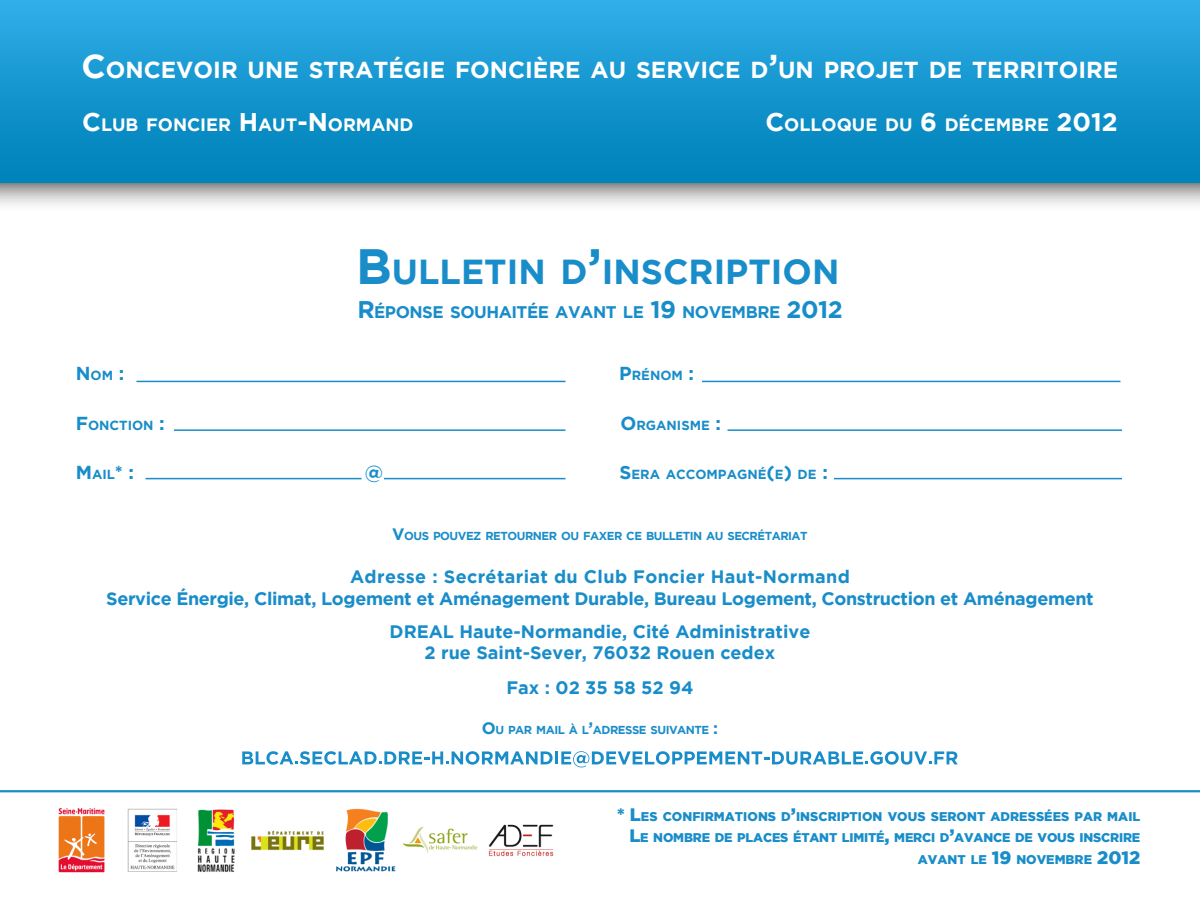
<style>
.page{position:relative;width:1200px;height:900px;background:#fff}
.page>*{position:absolute;margin:0;border:0;box-sizing:border-box;transform-origin:0 0}
.t1{font:700 34.65px "Gotham";color:#198dc9}
.t2{font:700 23.1px "Gotham";color:#fff}
.t3{font:700 18.75px "Gotham";color:#198dc9}
.t4{font:700 18px "Gotham";letter-spacing:-.02em;color:#198dc9}
.t5{font:700 18px "Gotham";color:#198dc9}
.t6{font:700 18px "Gotham";letter-spacing:.02em;color:#198dc9}
.t7{font:700 17.85px "Gotham";color:#fff}
.t8{font:700 16.8px "Gotham";letter-spacing:-.03em;color:#198dc9}
.t9{font:700 13.2px "Gotham";color:#198dc9}
.t10{font:900 12.6px "Gotham";color:#198dc9}
.t11{font:700 11.55px "Gotham";letter-spacing:-.045em;color:#198dc9}
.s1{font-size:33px}
.s2{font-size:25.5px}
.s3{font-size:49.5px}
.s4{font-size:24px}
.s5{font-size:13.2px}
.s6{font-size:18.75px}
.s7{font-size:16.5px}
.s8{font-size:18px}
</style>
<div class="page">
<img style="left:0;top:0;width:1200px;height:205px">
<hr style="left:0;top:790px;width:1200px;height:2px;background:#198dc9">
<hr style="left:136px;top:381px;width:430px;height:1px;background:#198dc9">
<hr style="left:174px;top:429px;width:392px;height:2px;background:#198dc9">
<hr style="left:728px;top:429px;width:394px;height:2px;background:#198dc9">
<hr style="left:834px;top:478px;width:288px;height:1px;background:#198dc9">
<hr style="left:146px;top:478px;width:216px;height:1px;background:#198dc9">
<hr style="left:384px;top:478px;width:182px;height:1px;background:#198dc9">
<hr style="left:702px;top:381px;width:418px;height:1px;background:#198dc9">
<img style="left:58px;top:807px;width:496px;height:66px">
<svg style="left:242px;top:751px;width:716px;height:16px"></svg>
<p class="t2" style="left:82px;top:57px;width:1038px"><span class="s1">C</span>ONCEVOIR UNE STRATÉGIE FONCIÈRE AU SERVICE D<span class="s1">’</span>UN PROJET DE TERRITOIRE</p>
<p class="t7" style="left:82px;top:115px;width:333px"><span class="s2">C</span>LUB FONCIER <span class="s2">H</span>AUT<span class="s2">-N</span> ORMAND</p>
<p class="t7" style="left:766px;top:115px;width:354px"><span class="s2">C</span>OLLOQUE DU <span class="s2">6</span> DÉCEMBRE <span class="s2">2012</span></p>
<p class="t1" style="left:356px;top:252px;width:485px"><span class="s3">B</span>ULLETIN D<span class="s3">’</span>INSCRIPTION</p>
<p class="t8" style="left:357px;top:302px;width:487px"><span class="s4">R</span>ÉPONSE SOUHAITÉE AVANT LE <span class="s4">19</span> NOVEMBRE <span class="s4">2012</span></p>
<p class="t3" style="left:76px;top:363px;width:50px">N<span class="s5">OM</span> :</p>
<p class="t9" style="left:619px;top:368px;width:76px"><span class="s6">P</span>RÉNOM <span class="s6">:</span></p>
<p class="t9" style="left:76px;top:417px;width:91px"><span class="s6">F</span>ONCTION <span class="s6">:</span></p>
<p class="t9" style="left:620px;top:417px;width:102px"><span class="s6">O</span>RGANISME <span class="s6">:</span></p>
<p class="t3" style="left:76px;top:462px;width:60px">M<span class="s5">AIL</span>* :</p>
<p class="t3" style="left:365px;top:462px;width:20px">@</p>
<p class="t9" style="left:619px;top:467px;width:210px"><span class="s6">S</span>ERA ACCOMPAGNÉ<span class="s6">(</span>E<span class="s6">)</span> DE <span class="s6">:</span></p>
<p class="t11" style="left:392px;top:529px;width:417px"><span class="s7">V</span>OUS POUVEZ RETOURNER OU FAXER CE BULLETIN AU SECRÉTARIAT</p>
<p class="t6" style="left:350px;top:566px;width:501px">Adresse : Secrétariat du Club Foncier Haut-Normand</p>
<p class="t4" style="left:106px;top:588px;width:989px">Service Énergie, Climat, Logement et Aménagement Durable, Bureau Logement, Construction et Aménagement</p>
<p class="t5" style="left:390px;top:621px;width:422px">DREAL Haute-Normandie, Cité Administrative</p>
<p class="t5" style="left:425px;top:643px;width:352px">2 rue Saint-Sever, 76032 Rouen cedex</p>
<p class="t5" style="left:506px;top:677px;width:189px">Fax : 02 35 58 52 94</p>
<p class="t11" style="left:482px;top:723px;width:238px"><span class="s7">O</span>U PAR MAIL À L<span class="s7">’</span>ADRESSE SUIVANTE <span class="s7">:</span></p>
<p class="t10" style="left:617px;top:809px;width:524px"><span class="s8">* L</span>ES CONFIRMATIONS D<span class="s8">’</span>INSCRIPTION VOUS SERONT ADRESSÉES PAR MAIL</p>
<p class="t10" style="left:629px;top:831px;width:512px"><span class="s8">L</span>E NOMBRE DE PLACES ÉTANT LIMITÉ<span class="s8">,</span> MERCI D<span class="s8">’</span>AVANCE DE VOUS INSCRIRE</p>
<p class="t10" style="left:918px;top:852px;width:224px">AVANT LE <span class="s8">19</span> NOVEMBRE <span class="s8">2012</span></p>
</div>
